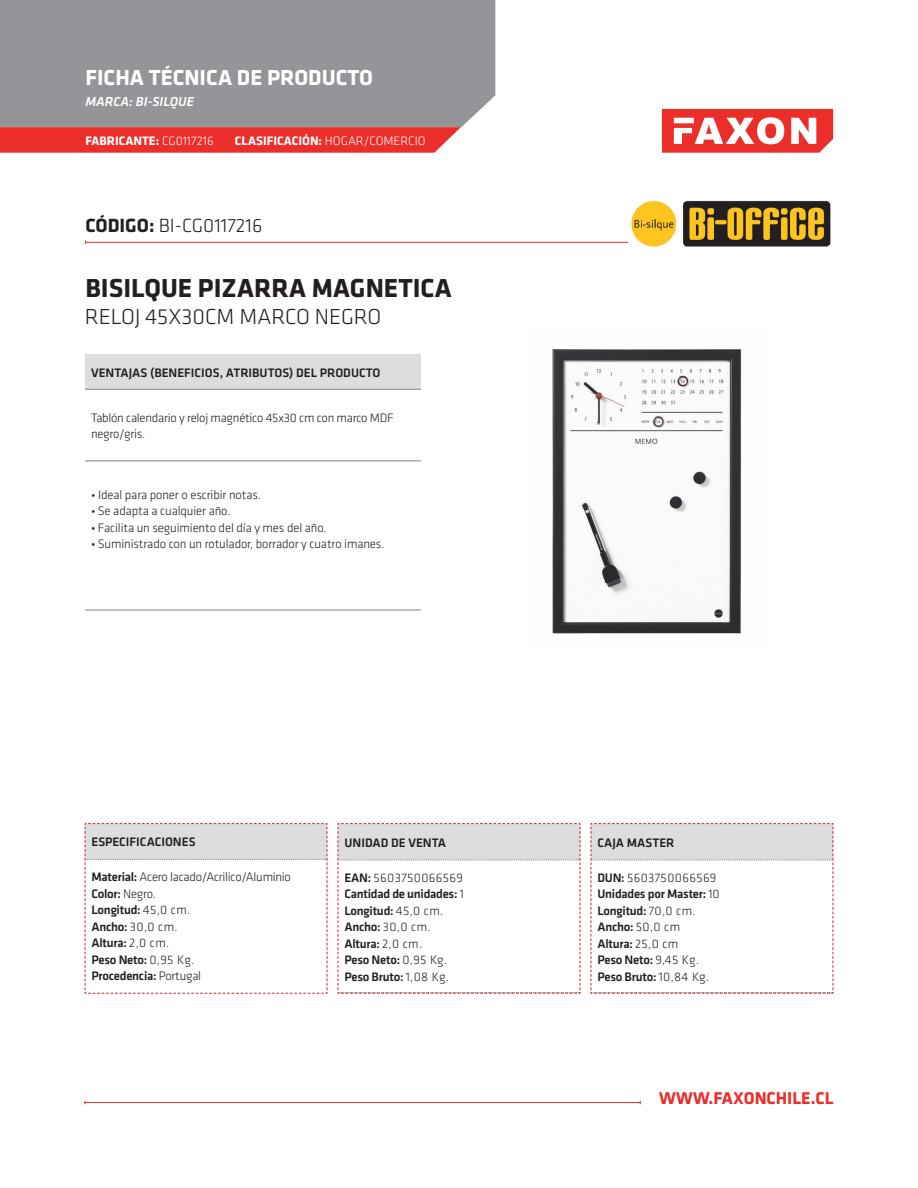
<style>
.page{position:relative;width:918px;height:1188px;background:#fff}
.page>*{position:absolute;margin:0;border:0;box-sizing:border-box;transform-origin:0 0}
.t1{font:700 27px "Klavika";color:#231f20}
.t2{font:700 22.5px "Klavika";color:#fff}
.t3{font:300 22.5px "Klavika";color:#231f20}
.t4{font:300 19.8px "Klavika";color:#231f20}
.t5{font:700 17.7px "Klavika";color:#eb2e29}
.t6{font:italic 500 13.5px "Klavika";color:#fff}
.t7{font:300 12.75px/16.5px "Klavika";letter-spacing:-.01em;color:#231f20}
.t8{font:500 12.75px "Klavika";letter-spacing:-.02em;color:#231f20}
.t9{font:500 12.75px "Klavika";color:#231f20}
.t10{font:700 12.75px "Klavika";color:#fff}
.t11{font:300 12.75px "Klavika";letter-spacing:.03em;color:#231f20}
.s1{font-weight:300}
.s2{font-weight:700}
.s3{font-family:"Vista Sans Reg";font-weight:400}
.s4{font-weight:500}
</style>
<div class="page">
<svg style="left:662px;top:109px;width:171px;height:44px"></svg>
<hr style="left:85px;top:242px;width:577px;height:1px;background:#eb2e29">
<div style="left:0;top:0;width:495px;height:127px;background:#939598"></div>
<svg style="left:84px;top:823px;width:244px;height:171px"></svg>
<svg style="left:337px;top:823px;width:244px;height:171px"></svg>
<svg style="left:590px;top:823px;width:244px;height:171px"></svg>
<svg style="left:0;top:127px;width:461px;height:26px;background:#eb3732"></svg>
<img style="left:552px;top:349px;width:190px;height:285px">
<div style="left:85px;top:354px;width:336px;height:35px;background:#dcdddf"></div>
<hr style="left:85px;top:610px;width:336px;height:1px;background:#808285">
<hr style="left:85px;top:389px;width:336px;height:1px;background:#808285">
<hr style="left:85px;top:461px;width:336px;height:1px;background:#808285">
<img style="left:628px;top:200px;width:203px;height:47px">
<hr style="left:85px;top:1102px;width:555px;height:1px;background:#eb2e29">
<p class="t2" style="left:85px;top:65px;width:289px">FICHA TÉCNICA DE PRODUCTO</p>
<p class="t6" style="left:85px;top:94px;width:110px">MARCA: BI-SILQUE</p>
<p class="t10" style="left:86px;top:134px;width:130px">FABRICANTE: <span class="s1">CG0117216</span></p>
<p class="t10" style="left:235px;top:134px;width:192px">CLASIFICACIÓN: <span class="s1">HOGAR/COMERCIO</span></p>
<p class="t4" style="left:85px;top:215px;width:178px"><span class="s2">CÓDIGO:</span> BI-CG0117216</p>
<p class="t1" style="left:85px;top:274px;width:368px">BISILQUE PIZARRA MAGNETICA</p>
<p class="t3" style="left:85px;top:305px;width:298px">RELOJ 45X30CM MARCO NEGRO</p>
<p class="t9" style="left:91px;top:365px;width:291px">VENTAJAS (BENEFICIOS, ATRIBUTOS) DEL PRODUCTO</p>
<p class="t7" style="left:91px;top:409px;width:304px">Tablón calendario y reloj magnético 45x30 cm con marco MDF negro/gris.</p>
<p class="t7" style="left:91px;top:487px;width:171px"><span class="s3">•</span> Ideal para poner o escribir notas.</p>
<p class="t7" style="left:91px;top:503px;width:141px"><span class="s3">•</span> Se adapta a cualquier año.</p>
<p class="t7" style="left:91px;top:520px;width:237px"><span class="s3">•</span> Facilita un seguimiento del día y mes del año.</p>
<p class="t7" style="left:91px;top:536px;width:295px"><span class="s3">•</span> Suministrado con un rotulador, borrador y cuatro imanes.</p>
<p class="t9" style="left:91px;top:835px;width:106px">ESPECIFICACIONES</p>
<p class="t7" style="left:91px;top:869px;width:201px"><span class="s4">Material:</span> Acero lacado/Acrilico/Aluminio</p>
<p class="t8" style="left:91px;top:887px;width:66px">Color: <span class="s1">Negro.</span></p>
<p class="t8" style="left:91px;top:903px;width:100px">Longitud: <span class="s1">45,0 cm.</span></p>
<p class="t7" style="left:91px;top:919px;width:88px"><span class="s4">Ancho:</span> 30,0 cm.</p>
<p class="t8" style="left:91px;top:936px;width:79px">Altura: <span class="s1">2,0 cm.</span></p>
<p class="t8" style="left:91px;top:953px;width:104px">Peso Neto: <span class="s1">0,95 Kg.</span></p>
<p class="t8" style="left:91px;top:969px;width:111px">Procedencia: <span class="s1">Portugal</span></p>
<p class="t9" style="left:344px;top:836px;width:103px">UNIDAD DE VENTA</p>
<p class="t11" style="left:344px;top:870px;width:120px"><span class="s4">EAN:</span> 5603750066569</p>
<p class="t8" style="left:344px;top:887px;width:121px">Cantidad de unidades: <span class="s1">1</span></p>
<p class="t8" style="left:344px;top:903px;width:100px">Longitud: <span class="s1">45,0 cm.</span></p>
<p class="t7" style="left:344px;top:919px;width:88px"><span class="s4">Ancho:</span> 30,0 cm.</p>
<p class="t8" style="left:344px;top:936px;width:79px">Altura: <span class="s1">2,0 cm.</span></p>
<p class="t8" style="left:344px;top:953px;width:104px">Peso Neto: <span class="s1">0,95 Kg.</span></p>
<p class="t8" style="left:344px;top:969px;width:106px">Peso Bruto: <span class="s1">1,08 Kg.</span></p>
<p class="t9" style="left:597px;top:836px;width:79px">CAJA MASTER</p>
<p class="t11" style="left:597px;top:870px;width:121px"><span class="s4">DUN:</span> 5603750066569</p>
<p class="t8" style="left:597px;top:887px;width:124px">Unidades por Master: <span class="s1">10</span></p>
<p class="t8" style="left:597px;top:903px;width:100px">Longitud: <span class="s1">70,0 cm.</span></p>
<p class="t8" style="left:597px;top:920px;width:84px">Ancho: <span class="s1">50,0 cm</span></p>
<p class="t8" style="left:597px;top:936px;width:82px">Altura: <span class="s1">25,0 cm</span></p>
<p class="t8" style="left:597px;top:953px;width:103px">Peso Neto: <span class="s1">9,45 Kg.</span></p>
<p class="t8" style="left:597px;top:969px;width:113px">Peso Bruto: <span class="s1">10,84 Kg.</span></p>
<p class="t5" style="left:659px;top:1088px;width:176px">WWW.FAXONCHILE.CL</p>
</div>
